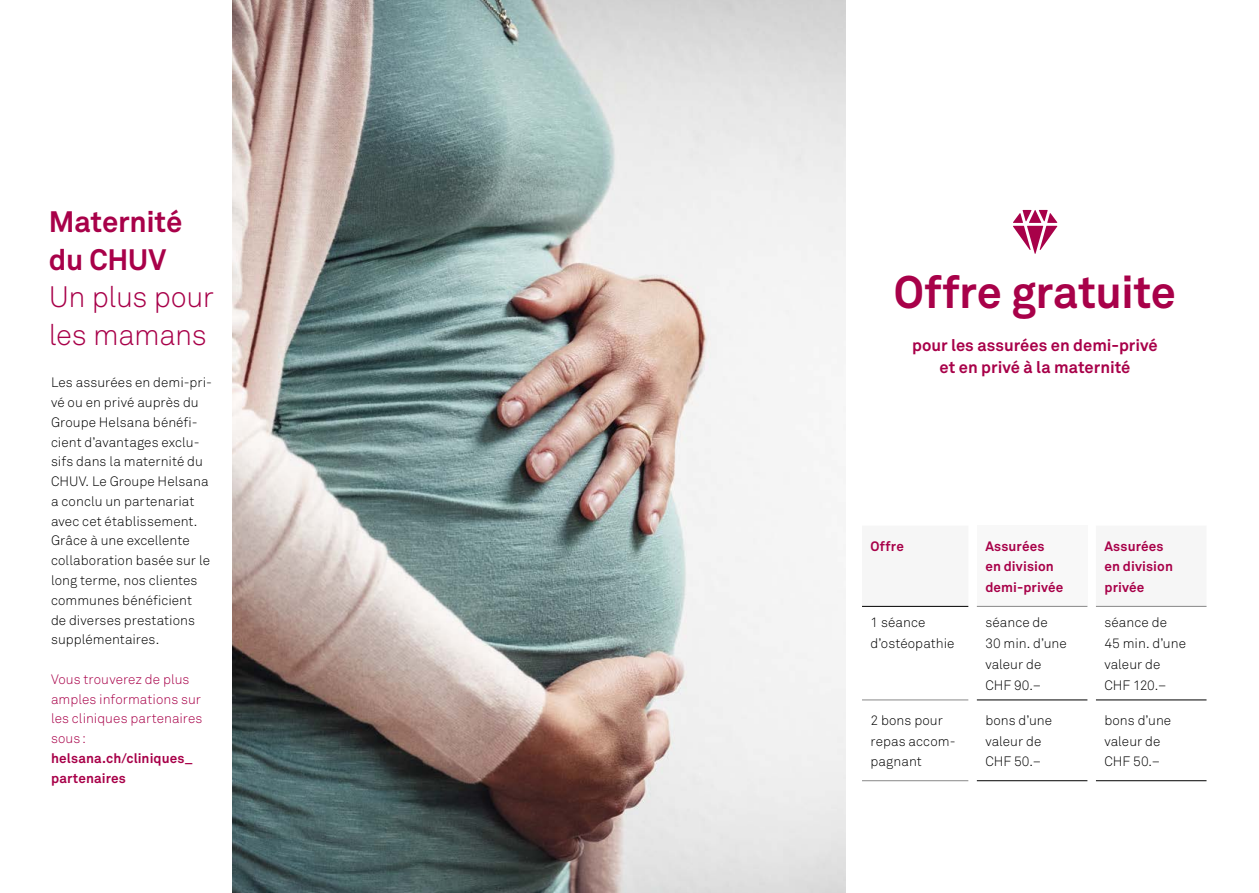
<style>
.page{position:relative;width:1259px;height:893px;background:#fff}
.page>*{position:absolute;margin:0;border:0;box-sizing:border-box;transform-origin:0 0}
.t1{font:700 45px "Akkurat Office";letter-spacing:-.01em;color:#a80149}
.t2{font:29.25px/37.5px "Akkurat Light Office";letter-spacing:-.015em;color:#a80149}
.t3{font:700 29.25px/37.5px "Akkurat Office";letter-spacing:-.01em;color:#a80149}
.t4{font:700 16.5px/22.5px "Akkurat Office";color:#a80149;text-align:center}
.t5{font:13.5px/19.8px "Akkurat Light Office";letter-spacing:.005em;color:#000}
.t6{font:700 13.5px/20.7px "Akkurat Office";letter-spacing:.01em;color:#a80149}
.t7{font:13.5px/19.8px "Akkurat Light Office";color:#a80149}
</style>
<div class="page">
<img style="left:232px;top:0;width:613px;height:893px">
<svg style="left:1013px;top:210px;width:44px;height:44px"></svg>
<svg style="left:862px;top:605px;width:344px;height:1px"></svg>
<div style="left:977px;top:526px;width:110px;height:80px;background:#f8f8f8"></div>
<hr style="left:862px;top:606px;width:106px;height:1px;background:#000">
<hr style="left:862px;top:699px;width:106px;height:1px;background:#878787">
<hr style="left:862px;top:780px;width:106px;height:1px;background:#878787">
<hr style="left:977px;top:606px;width:110px;height:1px;background:#878787">
<hr style="left:977px;top:699px;width:110px;height:1px;background:#000">
<hr style="left:977px;top:780px;width:110px;height:1px;background:#000">
<hr style="left:1096px;top:606px;width:110px;height:1px;background:#878787">
<hr style="left:1096px;top:699px;width:110px;height:1px;background:#000">
<hr style="left:1096px;top:780px;width:110px;height:1px;background:#000">
<h2 class="t3" style="left:49px;top:203px;width:135px">Maternité du CHUV</h2>
<h2 class="t2" style="left:49px;top:279px;width:167px">Un plus pour les mamans</h2>
<p class="t5" style="left:51px;top:373px;width:163px">Les assurées en demi-pri&shy;vé ou en privé auprès du<br>Groupe Helsana bénéfi&shy;cient d’avantages exclu&shy;sifs dans la maternité du<br>CHUV. Le Groupe Helsana a conclu un partenariat avec cet établissement.<br>Grâce à une excellente collaboration basée sur le long terme, nos clientes communes bénéficient<br>de diverses prestations supplémentaires.</p>
<p class="t7" style="left:51px;top:669px;width:153px">Vous trouverez de plus amples informations sur les cliniques partenaires sous:</p>
<p class="t6" style="left:51px;top:748px;width:143px;line-height:19.8px">helsana.ch/cliniques_ partenaires</p>
<h1 class="t1" style="left:894px;top:264px;width:283px">Offre gratuite</h1>
<p class="t4" style="left:912px;top:334px;width:247px">pour les assurées en demi-privé et en privé à la maternité</p>
<p class="t6" style="left:870px;top:536px;width:35px">Offre</p>
<p class="t6" style="left:985px;top:536px;width:79px">Assurées en division demi-privée</p>
<p class="t6" style="left:1104px;top:536px;width:70px">Assurées en division privée</p>
<p class="t5" style="left:870px;top:613px;width:85px;line-height:20.7px">1 séance d’ostéopathie</p>
<p class="t5" style="left:985px;top:613px;width:83px;line-height:20.7px">séance de<br>30 min. d’une valeur de<br>CHF 90.–</p>
<p class="t5" style="left:1104px;top:613px;width:83px;line-height:20.7px">séance de<br>45 min. d’une valeur de<br>CHF 120.–</p>
<p class="t5" style="left:870px;top:710px;width:86px;line-height:20.7px">2 bons pour repas accom&shy;pagnant</p>
<p class="t5" style="left:985px;top:710px;width:68px;line-height:20.7px">bons d’une valeur de<br>CHF 50.–</p>
<p class="t5" style="left:1104px;top:710px;width:68px;line-height:20.7px">bons d’une valeur de<br>CHF 50.–</p>
</div>
